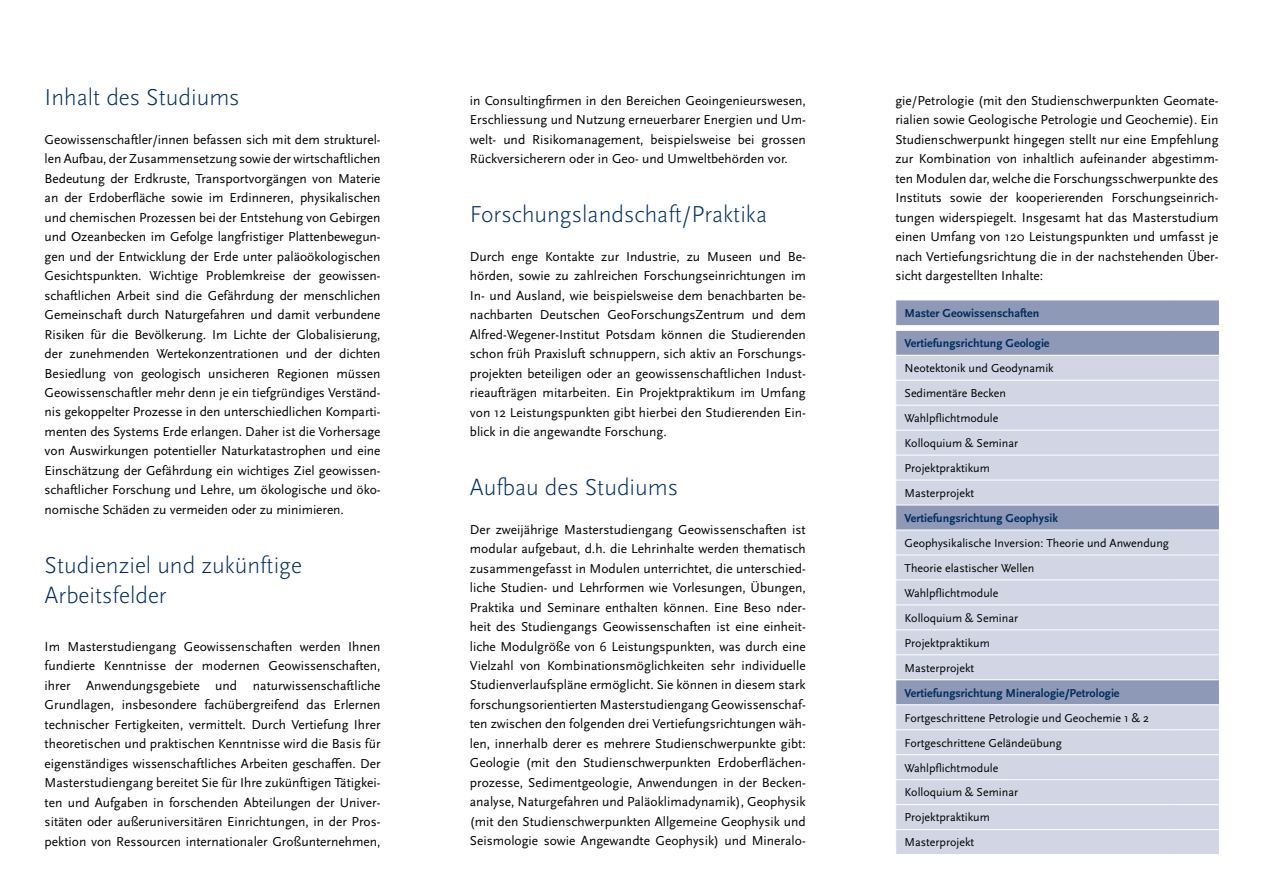
<style>
.page{position:relative;width:1263px;height:893px;background:#fff}
.page>*{position:absolute;margin:0;border:0;box-sizing:border-box;transform-origin:0 0}
.t1{font:300 24px/30px "Scala Sans Pro";color:#002d5c}
.t2{font:13.5px/19.5px "Scala Sans Pro";color:#000;text-align:justify}
.t3{font:12px/24.9px "Scala Sans Pro";color:#000}
.t4{font:700 12px "Scala Sans Pro";color:#002d5c}
</style>
<div class="page">
<svg style="left:895px;top:300px;width:324px;height:554px;background:#c6cbdb"></svg>
<hr style="left:1174px;top:325px;width:45px;height:1px;background:#fff">
<hr style="left:895px;top:330px;width:279px;height:1px;background:#fff">
<hr style="left:1174px;top:330px;width:45px;height:1px;background:#fff">
<hr style="left:895px;top:355px;width:279px;height:1px;background:#fff">
<hr style="left:1174px;top:355px;width:45px;height:1px;background:#fff">
<hr style="left:895px;top:380px;width:279px;height:1px;background:#fff">
<hr style="left:1174px;top:380px;width:45px;height:1px;background:#fff">
<hr style="left:895px;top:405px;width:279px;height:1px;background:#fff">
<hr style="left:1174px;top:405px;width:45px;height:1px;background:#fff">
<hr style="left:895px;top:430px;width:279px;height:1px;background:#fff">
<hr style="left:1174px;top:430px;width:45px;height:1px;background:#fff">
<hr style="left:895px;top:455px;width:279px;height:1px;background:#fff">
<hr style="left:1174px;top:455px;width:45px;height:1px;background:#fff">
<hr style="left:895px;top:480px;width:279px;height:1px;background:#fff">
<hr style="left:1174px;top:480px;width:45px;height:1px;background:#fff">
<hr style="left:895px;top:505px;width:279px;height:1px;background:#fff">
<hr style="left:1174px;top:505px;width:45px;height:1px;background:#fff">
<hr style="left:895px;top:530px;width:279px;height:1px;background:#fff">
<hr style="left:1174px;top:530px;width:45px;height:1px;background:#fff">
<hr style="left:895px;top:555px;width:279px;height:1px;background:#fff">
<hr style="left:1174px;top:555px;width:45px;height:1px;background:#fff">
<hr style="left:895px;top:580px;width:279px;height:1px;background:#fff">
<hr style="left:1174px;top:580px;width:45px;height:1px;background:#fff">
<hr style="left:895px;top:604px;width:279px;height:1px;background:#fff">
<hr style="left:1174px;top:604px;width:45px;height:1px;background:#fff">
<hr style="left:895px;top:629px;width:279px;height:1px;background:#fff">
<hr style="left:1174px;top:629px;width:45px;height:1px;background:#fff">
<hr style="left:895px;top:654px;width:279px;height:1px;background:#fff">
<hr style="left:1174px;top:654px;width:45px;height:1px;background:#fff">
<hr style="left:895px;top:679px;width:279px;height:1px;background:#fff">
<hr style="left:1174px;top:679px;width:45px;height:1px;background:#fff">
<hr style="left:895px;top:704px;width:279px;height:1px;background:#fff">
<hr style="left:1174px;top:704px;width:45px;height:1px;background:#fff">
<hr style="left:895px;top:729px;width:279px;height:1px;background:#fff">
<hr style="left:1174px;top:729px;width:45px;height:1px;background:#fff">
<hr style="left:895px;top:754px;width:279px;height:1px;background:#fff">
<hr style="left:1174px;top:754px;width:45px;height:1px;background:#fff">
<hr style="left:895px;top:779px;width:279px;height:1px;background:#fff">
<hr style="left:1174px;top:779px;width:45px;height:1px;background:#fff">
<hr style="left:895px;top:804px;width:279px;height:1px;background:#fff">
<hr style="left:1174px;top:804px;width:45px;height:1px;background:#fff">
<hr style="left:895px;top:829px;width:279px;height:1px;background:#fff">
<hr style="left:1174px;top:829px;width:45px;height:1px;background:#fff">
<h1 class="t1" style="left:45px;top:82px;width:197px">Inhalt des Studiums</h1>
<p class="t2" style="left:895px;top:90px;width:325px">gie/Petrologie (mit den Studienschwerpunkten Geomate&shy;rialien sowie Geologische Petrologie und Geochemie). Ein Studienschwerpunkt hingegen stellt nur eine Empfehlung zur Kombination von inhaltlich aufeinander abgestimm&shy;ten Modulen dar, welche die Forschungsschwerpunkte des Instituts sowie der kooperierenden Forschungseinrich&shy;tungen widerspiegelt. Insgesamt hat das Masterstudium einen Umfang von 120 Leistungspunkten und umfasst je nach Vertiefungsrichtung die in der nachstehenden Über&shy;sicht dargestellten Inhalte:</p>
<p class="t2" style="left:470px;top:90px;width:337px">in Consultingfirmen in den Bereichen Geoingenieurswesen, Erschliessung und Nutzung erneuerbarer Energien und Um&shy;welt- und Risikomanagement, beispielsweise bei grossen Rückversicherern oder in Geo- und Umweltbehörden vor.</p>
<p class="t2" style="left:45px;top:129px;width:337px">Geowissenschaftler/innen befassen sich mit dem strukturel&shy;len Aufbau, der Zusammensetzung sowie der wirtschaftlichen Bedeutung der Erdkruste, Transportvorgängen von Materie an der Erdoberfläche sowie im Erdinneren, physikalischen und chemischen Prozessen bei der Entstehung von Gebirgen und Ozeanbecken im Gefolge langfristiger Plattenbewegun&shy;gen und der Entwicklung der Erde unter paläoökologischen Gesichtspunkten. Wichtige Problemkreise der geowissen&shy;schaftlichen Arbeit sind die Gefährdung der menschlichen Gemeinschaft durch Naturgefahren und damit verbundene Risiken für die Bevölkerung. Im Lichte der Globalisierung, der zunehmenden Wertekonzentrationen und der dichten Besiedlung von geologisch unsicheren Regionen müssen Geowissenschaftler mehr denn je ein tiefgründiges Verständ&shy;nis gekoppelter Prozesse in den unterschiedlichen Komparti&shy;menten des Systems Erde erlangen. Daher ist die Vorhersage von Auswirkungen potentieller Naturkatastrophen und eine Einschätzung der Gefährdung ein wichtiges Ziel geowissen&shy;schaftlicher Forschung und Lehre, um ökologische und öko&shy;nomische Schäden zu vermeiden oder zu minimieren.</p>
<h1 class="t1" style="left:470px;top:199px;width:299px">Forschungslandschaft/Praktika</h1>
<p class="t2" style="left:470px;top:246px;width:337px">Durch enge Kontakte zur Industrie, zu Museen und Be&shy;hörden, sowie zu zahlreichen Forschungseinrichtungen im In- und Ausland, wie beispielsweise dem benachbarten be&shy;nachbarten Deutschen GeoForschungsZentrum und dem Alfred-Wegener-Institut Potsdam können die Studierenden schon früh Praxisluft schnuppern, sich aktiv an Forschungs&shy;projekten beteiligen oder an geowissenschaftlichen Indust&shy;rieaufträgen mitarbeiten. Ein Projektpraktikum im Umfang von 12 Leistungspunkten gibt hierbei den Studierenden Ein&shy;blick in die angewandte Forschung.</p>
<p class="t4" style="left:904px;top:306px;width:136px">Master Geowissenschaften</p>
<p class="t4" style="left:904px;top:336px;width:146px">Vertiefungsrichtung Geologie</p>
<p class="t3" style="left:904px;top:356px;width:151px">Neotektonik und Geodynamik<br>Sedimentäre Becken<br>Wahlpflichtmodule<br>Kolloquium &amp; Seminar<br>Projektpraktikum<br>Masterprojekt</p>
<p class="t4" style="left:904px;top:511px;width:155px">Vertiefungsrichtung Geophysik</p>
<p class="t3" style="left:904px;top:530px;width:266px">Geophysikalische Inversion: Theorie und Anwendung<br>Theorie elastischer Wellen<br>Wahlpflichtmodule<br>Kolloquium &amp; Seminar<br>Projektpraktikum<br>Masterprojekt</p>
<p class="t4" style="left:904px;top:686px;width:216px">Vertiefungsrichtung Mineralogie/Petrologie</p>
<p class="t3" style="left:904px;top:705px;width:246px">Fortgeschrittene Petrologie und Geochemie 1 &amp; 2<br>Fortgeschrittene Geländeübung<br>Wahlpflichtmodule<br>Kolloquium &amp; Seminar<br>Projektpraktikum<br>Masterprojekt</p>
<h1 class="t1" style="left:470px;top:472px;width:210px">Aufbau des Studiums</h1>
<p class="t2" style="left:470px;top:519px;width:337px">Der zweijährige Masterstudiengang Geowissenschaften ist modular aufgebaut, d.h. die Lehrinhalte werden thematisch zusammengefasst in Modulen unterrichtet, die unterschied&shy;liche Studien- und Lehrformen wie Vorlesungen, Übungen, Praktika und Seminare enthalten können. Eine Beso nder&shy;heit des Studiengangs Geowissenschaften ist eine einheit&shy;liche Modulgröße von 6 Leistungspunkten, was durch eine Vielzahl von Kombinationsmöglichkeiten sehr individuelle Studienverlaufspläne ermöglicht. Sie können in diesem stark forschungsorientierten Masterstudiengang Geowissenschaf&shy;ten zwischen den folgenden drei Vertiefungsrichtungen wäh&shy;len, innerhalb derer es mehrere Studienschwerpunkte gibt:<br>Geologie (mit den Studienschwerpunkten Erdoberflächen&shy;prozesse, Sedimentgeologie, Anwendungen in der Becken&shy;analyse, Naturgefahren und Paläoklimadynamik), Geophysik (mit den Studienschwerpunkten Allgemeine Geophysik und Seismologie sowie Angewandte Geophysik) und Mineralo-</p>
<h1 class="t1" style="left:45px;top:550px;width:259px">Studienziel und zukünftige<br>Arbeitsfelder</h1>
<p class="t2" style="left:45px;top:636px;width:337px">Im Masterstudiengang Geowissenschaften werden Ihnen fundierte Kenntnisse der modernen Geowissenschaften, ihrer Anwendungsgebiete und naturwissenschaftliche Grundlagen, insbesondere fachübergreifend das Erlernen technischer Fertigkeiten, vermittelt. Durch Vertiefung Ihrer theoretischen und praktischen Kenntnisse wird die Basis für eigenständiges wissenschaftliches Arbeiten geschaffen. Der Masterstudiengang bereitet Sie für Ihre zukünftigen Tätigkei&shy;ten und Aufgaben in forschenden Abteilungen der Univer&shy;sitäten oder außeruniversitären Einrichtungen, in der Pros&shy;pektion von Ressourcen internationaler Großunternehmen,</p>
</div>
